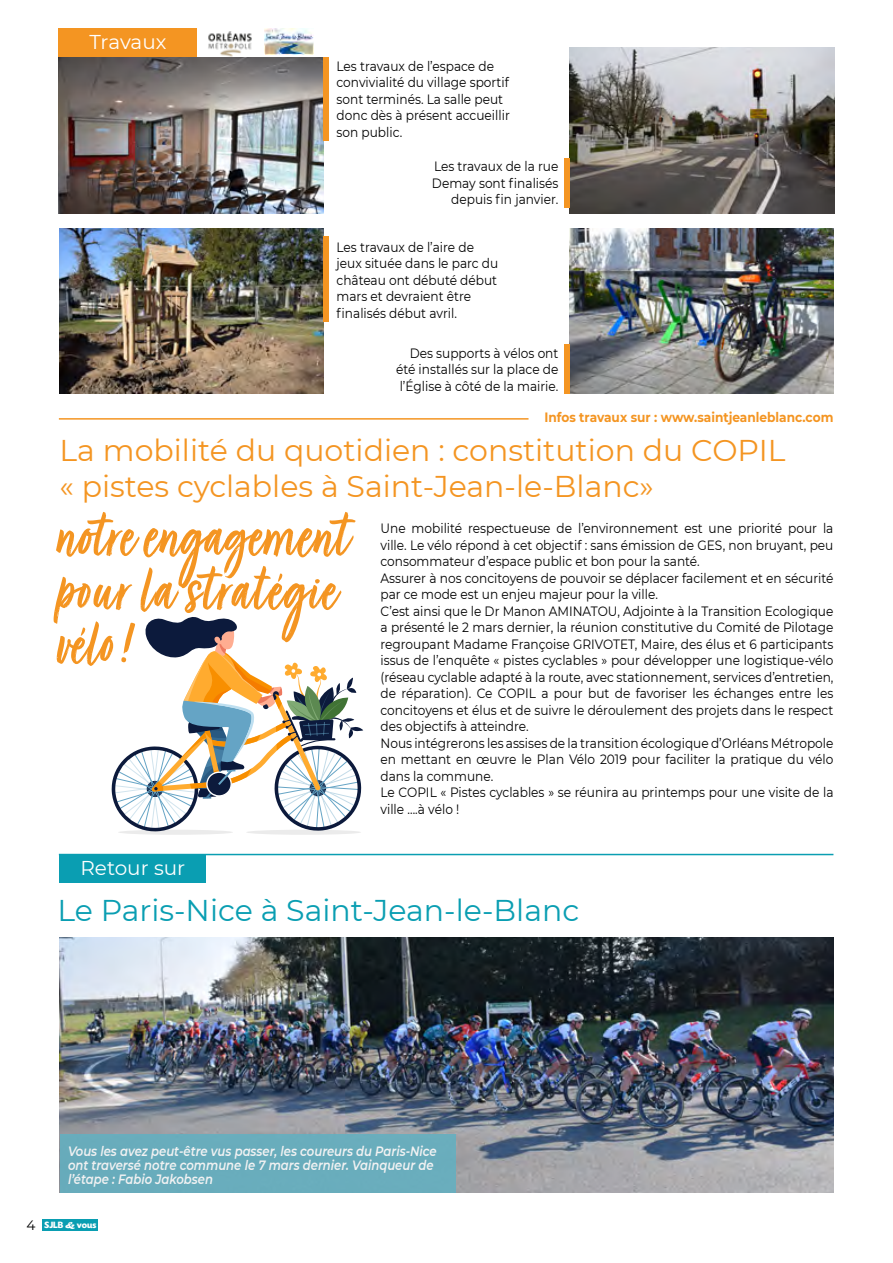
<style>
.page{position:relative;width:893px;height:1263px;background:#fff}
.page>*{position:absolute;margin:0;border:0;box-sizing:border-box;transform-origin:0 0}
.t1{font:75px/54px "Turbinado Bold Pro";color:#f49522;scale:.8 1}
.t2{font:30px/36px "Montserrat";color:#f49522}
.t3{font:30px "Montserrat";color:#0a9eb2}
.t4{font:19.95px "Montserrat";color:#fff}
.t5{font:13.5px/16.5px "Montserrat";color:#000;scale:.9 1}
.t6{font:italic 600 13.5px/14.2px "Montserrat";color:#fff;scale:.86 1}
.t7{font:700 13.5px "Montserrat";color:#f49522;scale:.9 1}
.t8{font:700 9.6px "Today SHOP";color:#fff}
.s1{font-family:"Montserrat";font-weight:400;font-size:13.65px;color:#000}
.s2{font-family:"Sarina";font-weight:400;font-size:9px}
</style>
<div class="page">
<div style="left:59px;top:28px;width:138px;height:29px;background:#f49522"></div>
<img style="left:204px;top:31px;width:52px;height:27px">
<svg style="left:263px;top:28px;width:52px;height:30px"></svg>
<img style="left:265px;top:29px;width:48px;height:26px">
<img style="left:569px;top:228px;width:264px;height:166px">
<img style="left:59px;top:58px;width:264px;height:156px">
<img style="left:569px;top:48px;width:265px;height:166px">
<hr style="left:59px;top:418px;width:469px;height:2px;background:#f49522">
<hr style="left:59px;top:854px;width:774px;height:1px;background:#0a9eb2">
<img style="left:59px;top:228px;width:265px;height:166px">
<svg style="left:111px;top:617px;width:252px;height:215px"></svg>
<div style="left:118px;top:830px;width:115px;height:5px;background:#ebebeb;border-radius:50%"></div>
<div style="left:246px;top:830px;width:115px;height:5px;background:#ebebeb;border-radius:50%"></div>
<img style="left:60px;top:937px;width:773px;height:256px">
<div style="left:60px;top:1134px;width:395px;height:59px;background:#63b0c1"></div>
<div style="left:60px;top:854px;width:146px;height:29px;background:#0a9eb2"></div>
<div style="left:323px;top:58px;width:6px;height:83px;background:#f49522"></div>
<div style="left:323px;top:236px;width:6px;height:86px;background:#f49522"></div>
<div style="left:564px;top:345px;width:5px;height:49px;background:#f49522"></div>
<div style="left:564px;top:158px;width:5px;height:49px;background:#f49522"></div>
<div style="left:43px;top:1220px;width:55px;height:11px;background:#0a9eb2"></div>
<h3 class="t4" style="left:89px;top:29px;width:79px">Travaux</h3>
<p class="t5" style="left:337px;top:57px;width:194px">Les travaux de l’espace de convivialité du village sportif sont terminés. La salle peut donc dès à présent accueillir son public.</p>
<p class="t5" style="left:432px;top:158px;width:142px;text-align:right">Les travaux de la rue<br>Demay sont finalisés depuis fin janvier.</p>
<p class="t5" style="left:337px;top:238px;width:181px">Les travaux de l’aire de jeux située dans le parc du château ont débuté début mars et devraient être finalisés début avril.</p>
<p class="t5" style="left:396px;top:344px;width:182px;text-align:justify;text-indent:14px">Des supports à vélos ont été installés sur la place de l’Église à côté de la mairie.</p>
<p class="t7" style="left:544px;top:408px;width:323px">Infos travaux sur : www.saintjeanleblanc.com</p>
<h2 class="t2" style="left:60px;top:431px;width:727px">La mobilité du quotidien : constitution du COPIL « pistes cyclables à Saint-Jean-le-Blanc»</h2>
<p class="t5" style="left:380px;top:520px;width:505px">Une mobilité respectueuse de l’environnement est une priorité pour la ville. Le vélo répond à cet objectif : sans émission de GES, non bruyant, peu consommateur d’espace public et bon pour la santé.<br>Assurer à nos concitoyens de pouvoir se déplacer facilement et en sécurité par ce mode est un enjeu majeur pour la ville.<br>C’est ainsi que le Dr Manon AMINATOU, Adjointe à la Transition Ecologique a présenté le 2 mars dernier, la réunion constitutive du Comité de Pilotage regroupant Madame Françoise GRIVOTET, Maire, des élus et 6 participants issus de l’enquête « pistes cyclables » pour développer une logistique-vélo (réseau cyclable adapté à la route, avec stationnement, services d’entretien, de réparation). Ce COPIL a pour but de favoriser les échanges entre les concitoyens et élus et de suivre le déroulement des projets dans le respect des objectifs à atteindre.<br>Nous intégrerons les assises de la transition écologique d’Orléans Métropole en mettant en œuvre le Plan Vélo 2019 pour faciliter la pratique du vélo dans la commune.<br>Le COPIL « Pistes cyclables » se réunira au printemps pour une visite de la ville ….à vélo !</p>
<h1 class="t1" style="left:56px;top:515px;width:367px">notre engagement pour la stratégie vélo !</h1>
<h3 class="t4" style="left:80px;top:854px;width:106px">Retour sur</h3>
<h2 class="t3" style="left:57px;top:889px;width:523px">Le Paris-Nice à Saint-Jean-le-Blanc</h2>
<p class="t6" style="left:68px;top:1143px;width:430px">Vous les avez peut-être vus passer, les coureurs du Paris-Nice ont traversé notre commune le 7 mars dernier. Vainqueur de l’étape : Fabio Jakobsen</p>
<p class="t8" style="left:27px;top:1220px;width:71px"><span class="s1">4</span> SJLB <span class="s2">&amp;</span> vous</p>
</div>
